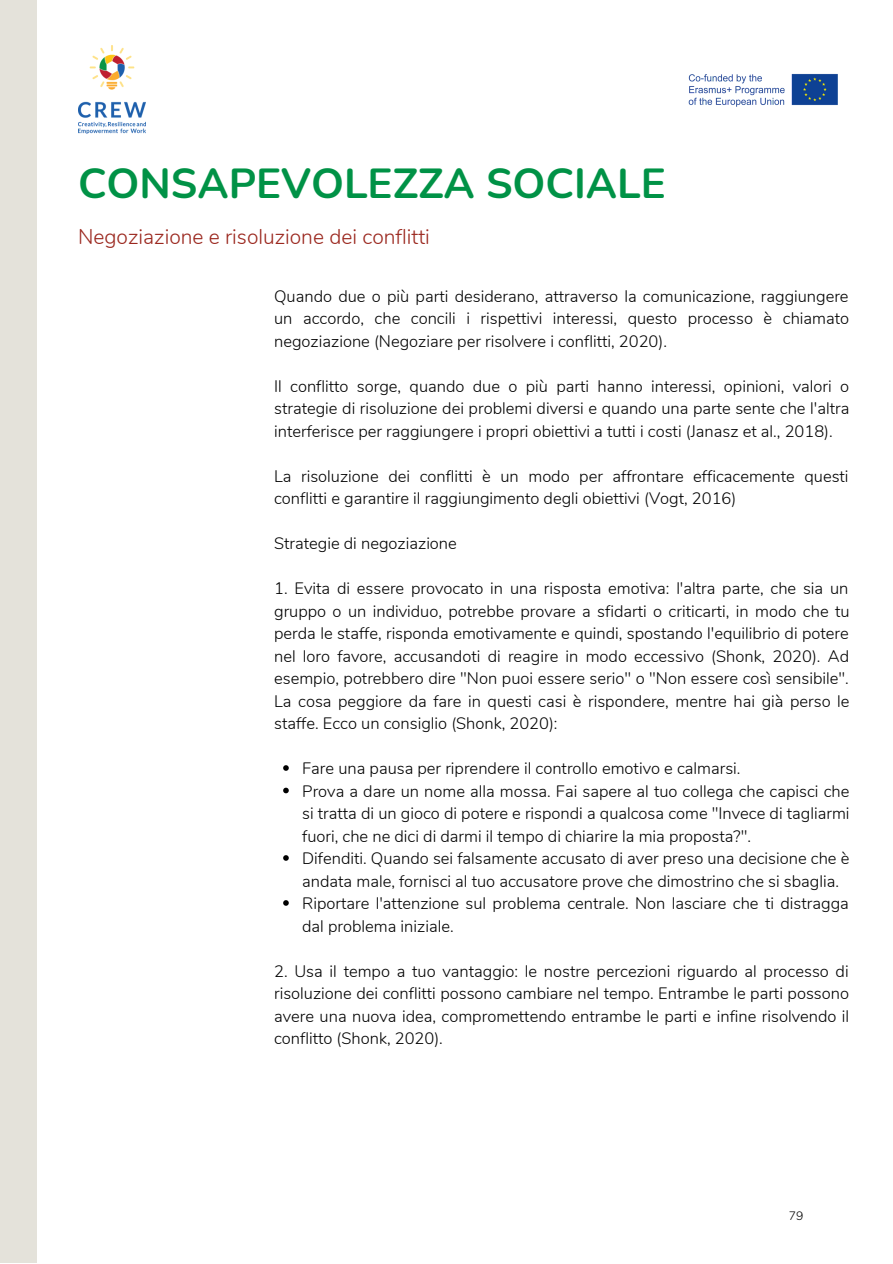
<style>
.page{position:relative;width:893px;height:1264px;background:#fff}
.page>*{position:absolute;margin:0;border:0;box-sizing:border-box;transform-origin:0 0}
.t1{font:700 42px "Nunito";color:#009246}
.t2{font:300 21px "Nunito";color:#9b281f}
.t3{font:300 16.5px/22.5px "Nunito";color:#000;text-align:justify}
.t4{font:300 12.15px "Nunito";color:#000}
</style>
<div class="page">
<div style="left:0;top:0;width:37px;height:1262px;background:#e4e2da"></div>
<img style="left:78px;top:45px;width:67px;height:88px">
<img style="left:688px;top:73px;width:150px;height:34px">
<svg style="left:283px;top:765px;width:6px;height:5px"></svg>
<svg style="left:283px;top:787px;width:6px;height:6px"></svg>
<svg style="left:283px;top:855px;width:6px;height:5px"></svg>
<svg style="left:283px;top:900px;width:6px;height:5px"></svg>
<h1 class="t1" style="left:78px;top:155px;width:589px">CONSAPEVOLEZZA SOCIALE</h1>
<p class="t2" style="left:78px;top:223px;width:353px">Negoziazione e risoluzione dei conflitti</p>
<p class="t3" style="left:274px;top:285px;width:576px">Quando due o più parti desiderano, attraverso la comunicazione, raggiungere un accordo, che concili i rispettivi interessi, questo processo è chiamato negoziazione (Negoziare per risolvere i conflitti, 2020).</p>
<p class="t3" style="left:274px;top:375px;width:576px">Il conflitto sorge, quando due o più parti hanno interessi, opinioni, valori o strategie di risoluzione dei problemi diversi e quando una parte sente che l'altra interferisce per raggiungere i propri obiettivi a tutti i costi (Janasz et al., 2018).</p>
<p class="t3" style="left:274px;top:465px;width:576px">La risoluzione dei conflitti è un modo per affrontare efficacemente questi conflitti e garantire il raggiungimento degli obiettivi (Vogt, 2016)</p>
<p class="t3" style="left:274px;top:532px;width:184px">Strategie di negoziazione</p>
<p class="t3" style="left:274px;top:577px;width:577px">1. Evita di essere provocato in una risposta emotiva: l'altra parte, che sia un gruppo o un individuo, potrebbe provare a sfidarti o criticarti, in modo che tu perda le staffe, risponda emotivamente e quindi, spostando l'equilibrio di potere nel loro favore, accusandoti di reagire in modo eccessivo (Shonk, 2020). Ad esempio, potrebbero dire "Non puoi essere serio" o "Non essere così sensibile".<br>La cosa peggiore da fare in questi casi è rispondere, mentre hai già perso le staffe. Ecco un consiglio (Shonk, 2020):</p>
<p class="t3" style="left:302px;top:757px;width:549px;text-align:left">Fare una pausa per riprendere il controllo emotivo e calmarsi.<br>Prova a dare un nome alla mossa. Fai sapere al tuo collega che capisci che si tratta di un gioco di potere e rispondi a qualcosa come "Invece di tagliarmi fuori, che ne dici di darmi il tempo di chiarire la mia proposta?".<br>Difenditi. Quando sei falsamente accusato di aver preso una decisione che è andata male, fornisci al tuo accusatore prove che dimostrino che si sbaglia.<br>Riportare l'attenzione sul problema centrale. Non lasciare che ti distragga dal problema iniziale.</p>
<p class="t3" style="left:274px;top:959px;width:576px">2. Usa il tempo a tuo vantaggio: le nostre percezioni riguardo al processo di risoluzione dei conflitti possono cambiare nel tempo. Entrambe le parti possono avere una nuova idea, compromettendo entrambe le parti e infine risolvendo il conflitto (Shonk, 2020).</p>
<p class="t4" style="left:788px;top:1207px;width:16px">79</p>
</div>
